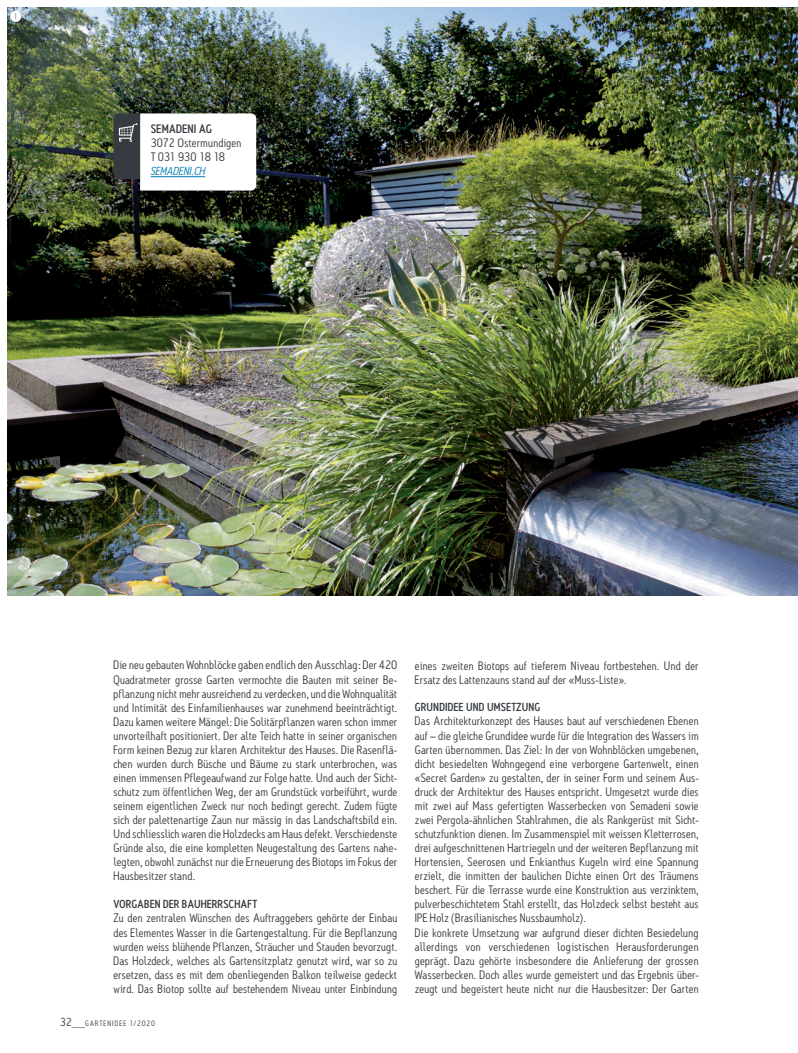
<style>
.page{position:relative;width:798px;height:1053px;background:#fff}
.page>*{position:absolute;margin:0;border:0;box-sizing:border-box;transform-origin:0 0}
.Lauftext{font:11.88px/14px "Antitled";letter-spacing:.01em;color:#353b40;text-align:justify}
.Lauftext-2{font:11.88px "Antitled";letter-spacing:-.025em;color:#353b40}
.Lauftext-3{font:500 11.88px "Antitled";letter-spacing:.02em;color:#353b40}
.Lauftext-4{font:500 11.25px "Antitled";letter-spacing:.035em;color:#353b40}
.Lauftext-5{font:italic 11.25px "Antitled";letter-spacing:.01em;color:#007cb6}
.t1{font:7.5px "Antitled";letter-spacing:.135em;color:#353b40}
.s1{font-size:11.25px}
</style>
<div class="page">
<img style="left:7px;top:7px;width:790px;height:588px">
<svg style="left:113px;top:113px;width:143px;height:77px"></svg>
<svg style="left:10px;top:11px;width:11px;height:11px"></svg>
<p class="Lauftext-3" style="left:151px;top:122px;width:62px">SEMADENI AG</p>
<p class="Lauftext" style="left:151px;top:136px;width:92px">3072 Ostermundigen</p>
<p class="Lauftext-2" style="left:151px;top:150px;width:76px">T 031 930 18 18</p>
<p class="Lauftext-5" style="left:151px;top:164px;width:56px">SEMADENI.CH</p>
<p class="Lauftext" style="left:113px;top:658px;width:285px">Die neu gebauten Wohnblöcke gaben endlich den Ausschlag: Der 420<br>Quadratmeter grosse Garten vermochte die Bauten mit seiner Be&shy;pflanzung nicht mehr ausreichend zu verdecken, und die Wohnqualität und Intimität des Einfamilienhauses war zunehmend beeinträchtigt.<br>Dazu kamen weitere Mängel: Die Solitärpflanzen waren schon immer unvorteilhaft positioniert. Der alte Teich hatte in seiner organischen Form keinen Bezug zur klaren Architektur des Hauses. Die Rasenflä&shy;chen wurden durch Büsche und Bäume zu stark unterbrochen, was einen immensen Pflegeaufwand zur Folge hatte. Und auch der Sicht&shy;schutz zum öffentlichen Weg, der am Grundstück vorbeiführt, wurde seinem eigentlichen Zweck nur noch bedingt gerecht. Zudem fügte sich der palettenartige Zaun nur mässig in das Landschaftsbild ein.<br>Und schliesslich waren die Holzdecks am Haus defekt. Verschiedenste Gründe also, die eine kompletten Neugestaltung des Gartens nahe&shy;legten, obwohl zunächst nur die Erneuerung des Biotops im Fokus der Hausbesitzer stand.</p>
<p class="Lauftext-4" style="left:113px;top:897px;width:145px">VORGABEN DER BAUHERRSCHAFT</p>
<p class="Lauftext" style="left:113px;top:911px;width:285px">Zu den zentralen Wünschen des Auftraggebers gehörte der Einbau des Elementes Wasser in die Gartengestaltung. Für die Bepflanzung wurden weiss blühende Pflanzen, Sträucher und Stauden bevorzugt.<br>Das Holzdeck, welches als Gartensitzplatz genutzt wird, war so zu ersetzen, dass es mit dem obenliegenden Balkon teilweise gedeckt wird. Das Biotop sollte auf bestehendem Niveau unter Einbindung</p>
<p class="t1" style="left:60px;top:1018px;width:96px"><span class="s1">32</span>____GARTENIDEE 1/2020</p>
<p class="Lauftext" style="left:415px;top:658px;width:285px">eines zweiten Biotops auf tieferem Niveau fortbestehen. Und der<br>Ersatz des Lattenzauns stand auf der «Muss-Liste».</p>
<p class="Lauftext-4" style="left:415px;top:700px;width:127px">GRUNDIDEE UND UMSETZUNG</p>
<p class="Lauftext" style="left:415px;top:714px;width:285px">Das Architekturkonzept des Hauses baut auf verschiedenen Ebenen auf – die gleiche Grundidee wurde für die Integration des Wassers im Garten übernommen. Das Ziel: In der von Wohnblöcken umgebenen, dicht besiedelten Wohngegend eine verborgene Gartenwelt, einen «Secret Garden» zu gestalten, der in seiner Form und seinem Aus&shy;druck der Architektur des Hauses entspricht. Umgesetzt wurde dies mit zwei auf Mass gefertigten Wasserbecken von Semadeni sowie zwei Pergola-ähnlichen Stahlrahmen, die als Rankgerüst mit Sicht&shy;schutzfunktion dienen. Im Zusammenspiel mit weissen Kletterrosen, drei aufgeschnittenen Hartriegeln und der weiteren Bepflanzung mit Hortensien, Seerosen und Enkianthus Kugeln wird eine Spannung erzielt, die inmitten der baulichen Dichte einen Ort des Träumens beschert. Für die Terrasse wurde eine Konstruktion aus verzinktem, pulverbeschichtetem Stahl erstellt, das Holzdeck selbst besteht aus IPE Holz (Brasilianisches Nussbaumholz).</p>
<p class="Lauftext" style="left:415px;top:925px;width:285px">Die konkrete Umsetzung war aufgrund dieser dichten Besiedelung allerdings von verschiedenen logistischen Herausforderungen geprägt. Dazu gehörte insbesondere die Anlieferung der grossen Wasserbecken. Doch alles wurde gemeistert und das Ergebnis über&shy;zeugt und begeistert heute nicht nur die Hausbesitzer: Der Garten</p>
</div>
